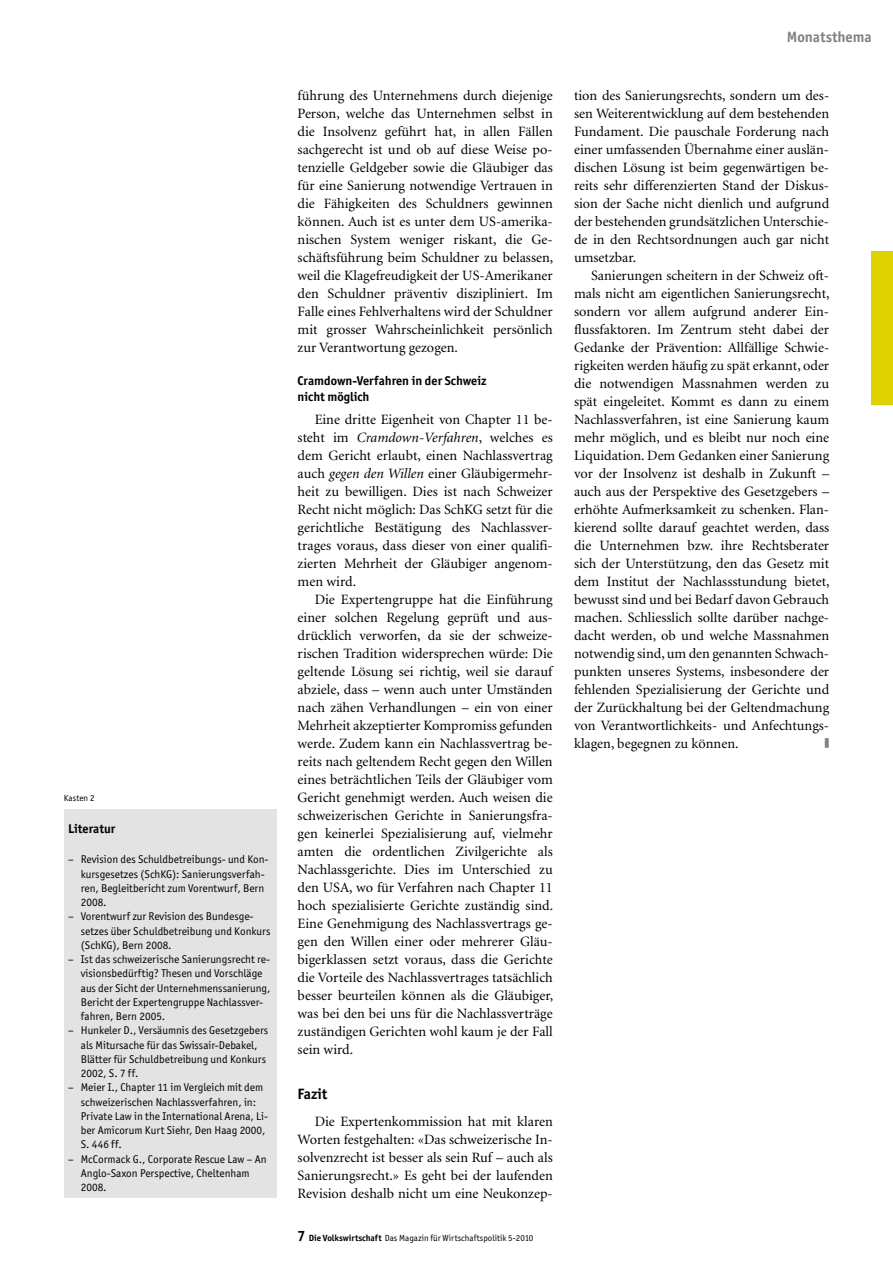
<style>
.page{position:relative;width:893px;height:1263px;background:#fff}
.page>*{position:absolute;margin:0;border:0;box-sizing:border-box;transform-origin:0 0}
.t1{font:700 15px "Officina San ITC";color:#818181}
.t2{font:700 15px "Officina San ITC";color:#000}
.t3{font:14.25px/18px "Minion";color:#000;text-align:justify}
.t4{font:700 12.75px/16.5px "Officina San ITC";color:#000}
.t5{font:11.25px/14.2px "Officina San ITC";color:#000}
.t6{font:9px "Officina San ITC";color:#000}
.s1{font-style:italic}
.s2{font-weight:700;font-size:15px}
.s3{font-weight:700}
</style>
<div class="page">
<div style="left:872px;top:252px;width:21px;height:153px;background:#ddd200"></div>
<div style="left:64px;top:809px;width:212px;height:388px;background:#e3e3e3"></div>
<p class="t6" style="left:64px;top:793px;width:32px">Kasten 2</p>
<p class="t4" style="left:68px;top:820px;width:49px">Literatur</p>
<p class="t5" style="left:81px;top:852px;width:189px;text-indent:-13px">– Revision des Schuldbetreibungs- und Kon&shy;kursgesetzes (SchKG): Sanierungsverfah&shy;ren, Begleitbericht zum Vorentwurf, Bern 2008.</p>
<p class="t5" style="left:81px;top:909px;width:191px;text-indent:-13px">– Vorentwurf zur Revision des Bundesge&shy;setzes über Schuldbetreibung und Konkurs (SchKG), Bern 2008.</p>
<p class="t5" style="left:81px;top:952px;width:191px;text-indent:-13px">– Ist das schweizerische Sanierungsrecht re&shy;visionsbedürftig? Thesen und Vorschläge aus der Sicht der Unternehmenssanierung, Bericht der Expertengruppe Nachlassver&shy;fahren, Bern 2005.</p>
<p class="t5" style="left:81px;top:1023px;width:189px;text-indent:-13px">– Hunkeler D., Versäumnis des Gesetzgebers als Mitursache für das Swissair-Debakel, Blätter für Schuldbetreibung und Konkurs 2002, S. 7 ff.</p>
<p class="t5" style="left:81px;top:1080px;width:189px;text-indent:-13px">– Meier I., Chapter 11 im Vergleich mit dem schweizerischen Nachlassverfahren, in:<br>Private Law in the International Arena, Li&shy;ber Amicorum Kurt Siehr, Den Haag 2000, S. 446 ff.</p>
<p class="t5" style="left:81px;top:1152px;width:187px;text-indent:-13px">– McCormack G., Corporate Rescue Law – An<br>Anglo-Saxon Perspective, Cheltenham<br>2008.</p>
<p class="t3" style="left:298px;top:86px;width:257px">führung des Unternehmens durch diejenige Person, welche das Unternehmen selbst in die Insolvenz geführt hat, in allen Fällen sachgerecht ist und ob auf diese Weise po&shy;tenzielle Geldgeber sowie die Gläubiger das für eine Sanierung notwendige Vertrauen in die Fähigkeiten des Schuldners gewinnen können. Auch ist es unter dem US-amerika&shy;nischen System weniger riskant, die Ge&shy;schäftsführung beim Schuldner zu belassen, weil die Klagefreudigkeit der US-Amerikaner den Schuldner präventiv diszipliniert. Im Falle eines Fehlverhaltens wird der Schuldner mit grosser Wahrscheinlichkeit persönlich zur Verantwortung gezogen.</p>
<p class="t4" style="left:298px;top:372px;width:190px">Cramdown-Verfahren in der Schweiz nicht möglich</p>
<p class="t3" style="left:298px;top:410px;width:257px;text-indent:17px">Eine dritte Eigenheit von Chapter 11 be&shy;steht im <span class="s1">Cramdown-Verfahren</span>, welches es dem Gericht erlaubt, einen Nachlassvertrag auch <span class="s1">gegen den Willen</span> einer Gläubigermehr&shy;heit zu bewilligen. Dies ist nach Schweizer Recht nicht möglich: Das SchKG setzt für die gerichtliche Bestätigung des Nachlassver&shy;trages voraus, dass dieser von einer qualifi&shy;zierten Mehrheit der Gläubiger angenom&shy;men wird.</p>
<p class="t3" style="left:298px;top:590px;width:257px;text-indent:17px">Die Expertengruppe hat die Einführung einer solchen Regelung geprüft und aus&shy;drücklich verworfen, da sie der schweize&shy;rischen Tradition widersprechen würde: Die geltende Lösung sei richtig, weil sie darauf abziele, dass – wenn auch unter Umständen nach zähen Verhandlungen – ein von einer Mehrheit akzeptierter Kompromiss gefunden werde. Zudem kann ein Nachlassvertrag be&shy;reits nach geltendem Recht gegen den Willen eines beträchtlichen Teils der Gläubiger vom Gericht genehmigt werden. Auch weisen die schweizerischen Gerichte in Sanierungsfra&shy;gen keinerlei Spezialisierung auf, vielmehr amten die ordentlichen Zivilgerichte als Nachlassgerichte. Dies im Unterschied zu den USA, wo für Verfahren nach Chapter 11 hoch spezialisierte Gerichte zuständig sind.<br>Eine Genehmigung des Nachlassvertrags ge&shy;gen den Willen einer oder mehrerer Gläu&shy;bigerklassen setzt voraus, dass die Gerichte die Vorteile des Nachlassvertrages tatsächlich besser beurteilen können als die Gläubiger, was bei den bei uns für die Nachlassverträge zuständigen Gerichten wohl kaum je der Fall sein wird.</p>
<p class="t2" style="left:298px;top:1084px;width:31px">Fazit</p>
<p class="t3" style="left:298px;top:1112px;width:257px;text-indent:17px">Die Expertenkommission hat mit klaren Worten festgehalten: «Das schweizerische In&shy;solvenzrecht ist besser als sein Ruf – auch als Sanierungsrecht.» Es geht bei der laufenden Revision deshalb nicht um eine Neukonzep-</p>
<p class="t6" style="left:298px;top:1232px;width:237px"><span class="s2">7</span> <span class="s3">Die Volkswirtschaft</span> Das Magazin für Wirtschaftspolitik 5-2010</p>
<p class="t1" style="left:787px;top:27px;width:86px">Monatsthema</p>
<p class="t3" style="left:574px;top:86px;width:257px">tion des Sanierungsrechts, sondern um des&shy;sen Weiterentwicklung auf dem bestehenden Fundament. Die pauschale Forderung nach einer umfassenden Übernahme einer auslän&shy;dischen Lösung ist beim gegenwärtigen be&shy;reits sehr differenzierten Stand der Diskus&shy;sion der Sache nicht dienlich und aufgrund der bestehenden grundsätzlichen Unterschie&shy;de in den Rechtsordnungen auch gar nicht umsetzbar.</p>
<p class="t3" style="left:574px;top:266px;width:257px;text-indent:17px">Sanierungen scheitern in der Schweiz oft&shy;mals nicht am eigentlichen Sanierungsrecht, sondern vor allem aufgrund anderer Ein&shy;flussfaktoren. Im Zentrum steht dabei der Gedanke der Prävention: Allfällige Schwie&shy;rigkeiten werden häufig zu spät erkannt, oder die notwendigen Massnahmen werden zu spät eingeleitet. Kommt es dann zu einem Nachlassverfahren, ist eine Sanierung kaum mehr möglich, und es bleibt nur noch eine Liquidation. Dem Gedanken einer Sanierung vor der Insolvenz ist deshalb in Zukunft – auch aus der Perspektive des Gesetzgebers – erhöhte Aufmerksamkeit zu schenken. Flan&shy;kierend sollte darauf geachtet werden, dass die Unternehmen bzw. ihre Rechtsberater sich der Unterstützung, den das Gesetz mit dem Institut der Nachlassstundung bietet, bewusst sind und bei Bedarf davon Gebrauch machen. Schliesslich sollte darüber nachge&shy;dacht werden, ob und welche Massnahmen notwendig sind, um den genannten Schwach&shy;punkten unseres Systems, insbesondere der fehlenden Spezialisierung der Gerichte und der Zurückhaltung bei der Geltendmachung von Verantwortlichkeits- und Anfechtungs&shy;klagen, begegnen zu können.</p>
</div>
